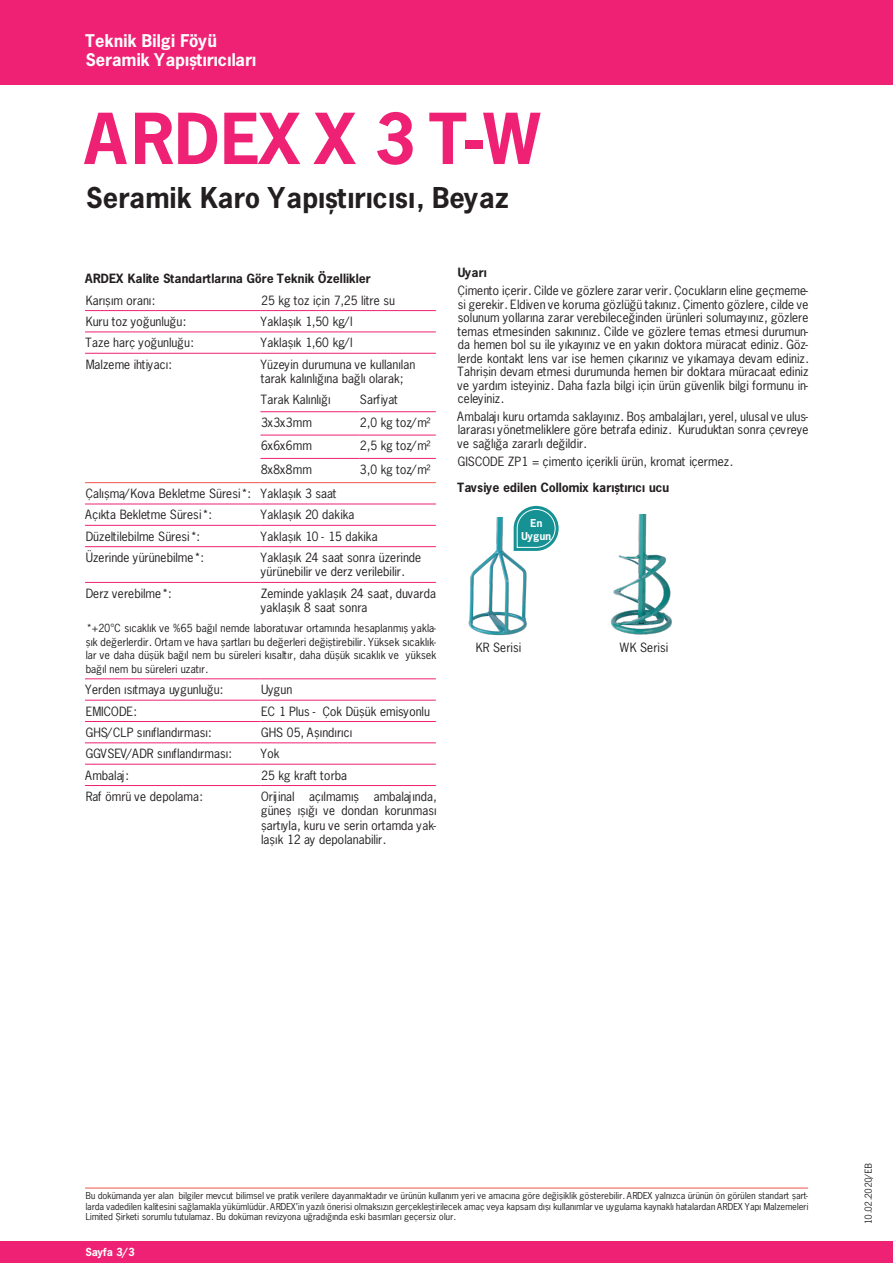
<style>
.page{position:relative;width:893px;height:1263px;background:#fff}
.page>*{position:absolute;margin:0;border:0;box-sizing:border-box;transform-origin:0 0}
.Titel{font:700 66px "News Gothic Std";letter-spacing:.015em;color:#ee2174}
.Untertitel{font:700 27px "News Gothic Std";letter-spacing:.005em;color:#231f20}
.t1{font:700 16.5px/19.5px "News Gothic Std";color:#fff}
.Subheads{font:12px/13.5px "News Gothic Std";color:#231f20}
.Subheads-2{font:700 12px "News Gothic Std";color:#231f20}
.t2{font:10.5px/13.5px "News Gothic Std";color:#231f20;text-align:justify}
.t3{font:700 10.5px "News Gothic Std";color:#fff}
.t4{font:700 10.2px "News Gothic Std";color:#fff}
.Norm{font:9px/10.5px "News Gothic Std";color:#231f20;text-align:justify}
</style>
<div class="page">
<div style="left:0;top:0;width:893px;height:85px;background:#ee2174"></div>
<div style="left:0;top:1242px;width:893px;height:21px;background:#ee2174"></div>
<hr style="left:85px;top:1188px;width:723px;height:1px;background:#f05248">
<hr style="left:85px;top:482px;width:175px;height:1px;background:#f05248">
<hr style="left:260px;top:482px;width:176px;height:1px;background:#f05248">
<hr style="left:85px;top:310px;width:175px;height:1px;background:#ee2174">
<hr style="left:260px;top:310px;width:176px;height:1px;background:#ee2174">
<hr style="left:85px;top:332px;width:175px;height:1px;background:#ee2174">
<hr style="left:260px;top:332px;width:176px;height:1px;background:#ee2174">
<hr style="left:85px;top:353px;width:175px;height:1px;background:#ee2174">
<hr style="left:260px;top:353px;width:176px;height:1px;background:#ee2174">
<hr style="left:85px;top:504px;width:175px;height:1px;background:#ee2174">
<hr style="left:260px;top:504px;width:176px;height:1px;background:#ee2174">
<hr style="left:85px;top:546px;width:175px;height:1px;background:#ee2174">
<hr style="left:260px;top:546px;width:176px;height:1px;background:#ee2174">
<hr style="left:85px;top:582px;width:175px;height:1px;background:#ee2174">
<hr style="left:260px;top:582px;width:176px;height:1px;background:#ee2174">
<hr style="left:85px;top:678px;width:175px;height:1px;background:#ee2174">
<hr style="left:260px;top:678px;width:176px;height:1px;background:#ee2174">
<hr style="left:85px;top:700px;width:175px;height:1px;background:#ee2174">
<hr style="left:260px;top:700px;width:176px;height:1px;background:#ee2174">
<hr style="left:85px;top:721px;width:175px;height:1px;background:#ee2174">
<hr style="left:260px;top:721px;width:176px;height:1px;background:#ee2174">
<hr style="left:85px;top:742px;width:175px;height:1px;background:#ee2174">
<hr style="left:260px;top:742px;width:176px;height:1px;background:#ee2174">
<hr style="left:85px;top:764px;width:175px;height:1px;background:#ee2174">
<hr style="left:260px;top:764px;width:176px;height:1px;background:#ee2174">
<hr style="left:85px;top:785px;width:175px;height:1px;background:#ee2174">
<hr style="left:260px;top:785px;width:176px;height:1px;background:#ee2174">
<hr style="left:85px;top:525px;width:175px;height:1px;background:#ee2174">
<hr style="left:260px;top:525px;width:176px;height:1px;background:#ee2174">
<hr style="left:260px;top:411px;width:99px;height:1px;background:#ee2174">
<hr style="left:359px;top:411px;width:77px;height:1px;background:#ee2174">
<hr style="left:260px;top:435px;width:99px;height:1px;background:#ee2174">
<hr style="left:359px;top:435px;width:77px;height:1px;background:#ee2174">
<hr style="left:260px;top:458px;width:99px;height:1px;background:#ee2174">
<hr style="left:359px;top:458px;width:77px;height:1px;background:#ee2174">
<img style="left:468px;top:517px;width:59px;height:119px">
<img style="left:610px;top:515px;width:62px;height:120px">
<svg style="left:514px;top:506px;width:45px;height:45px;background:#4baaac"></svg>
<h3 class="t1" style="left:85px;top:31px;width:172px">Teknik Bilgi Föyü<br>Seramik Yapıştırıcıları</h3>
<p class="Titel" style="left:85px;top:95px;width:457px">ARDEX X 3 T-W</p>
<p class="Untertitel" style="left:85px;top:180px;width:424px">Seramik Karo Yapıştırıcısı, Beyaz</p>
<p class="Subheads-2" style="left:85px;top:271px;width:287px">ARDEX Kalite Standartlarına Göre Teknik Özellikler</p>
<p class="Subheads" style="left:85px;top:293px;width:71px">Karışım oranı:</p>
<p class="Subheads" style="left:260px;top:293px;width:135px">25 kg toz için 7,25 litre su</p>
<p class="Subheads" style="left:85px;top:315px;width:102px">Kuru toz yoğunluğu:</p>
<p class="Subheads" style="left:260px;top:315px;width:93px">Yaklaşık 1,50 kg/l</p>
<p class="Subheads" style="left:85px;top:336px;width:109px">Taze harç yoğunluğu:</p>
<p class="Subheads" style="left:260px;top:336px;width:93px">Yaklaşık 1,60 kg/l</p>
<p class="Subheads" style="left:85px;top:357px;width:87px">Malzeme ihtiyacı:</p>
<p class="Subheads" style="left:260px;top:357px;width:156px;line-height:14.4px">Yüzeyin durumuna ve kullanılan tarak kalınlığına bağlı olarak;</p>
<p class="Subheads" style="left:260px;top:393px;width:71px">Tarak Kalınlığı</p>
<p class="Subheads" style="left:359px;top:393px;width:40px">Sarfiyat</p>
<p class="Subheads" style="left:260px;top:416px;width:52px">3x3x3mm</p>
<p class="Subheads" style="left:359px;top:416px;width:73px">2,0 kg toz/m²</p>
<p class="Subheads" style="left:260px;top:439px;width:52px">6x6x6mm</p>
<p class="Subheads" style="left:359px;top:439px;width:73px">2,5 kg toz/m²</p>
<p class="Subheads" style="left:260px;top:462px;width:52px">8x8x8mm</p>
<p class="Subheads" style="left:359px;top:462px;width:73px">3,0 kg toz/m²</p>
<p class="Subheads" style="left:85px;top:487px;width:166px">Çalışma/Kova Bekletme Süresi*:</p>
<p class="Subheads" style="left:260px;top:487px;width:77px">Yaklaşık 3 saat</p>
<p class="Subheads" style="left:85px;top:508px;width:127px">Açıkta Bekletme Süresi*:</p>
<p class="Subheads" style="left:260px;top:508px;width:95px">Yaklaşık 20 dakika</p>
<p class="Subheads" style="left:85px;top:529px;width:116px">Düzeltilebilme Süresi*:</p>
<p class="Subheads" style="left:260px;top:529px;width:118px">Yaklaşık 10 - 15 dakika</p>
<p class="Subheads" style="left:85px;top:551px;width:119px">Üzerinde yürünebilme*:</p>
<p class="Subheads" style="left:260px;top:550px;width:162px;line-height:14.4px">Yaklaşık 24 saat sonra üzerinde yürünebilir ve derz verilebilir.</p>
<p class="Subheads" style="left:85px;top:586px;width:87px">Derz verebilme*:</p>
<p class="Subheads" style="left:260px;top:586px;width:176px;line-height:14.4px">Zeminde yaklaşık 24 saat, duvarda yaklaşık 8 saat sonra</p>
<p class="t2" style="left:85px;top:621px;width:352px">*+20°C sıcaklık ve %65 bağıl nemde laboratuvar ortamında hesaplanmış yakla&shy;şık değerlerdir. Ortam ve hava şartları bu değerleri değiştirebilir. Yüksek sıcaklık&shy;lar ve daha düşük bağıl nem bu süreleri kısaltır, daha düşük sıcaklık ve yüksek bağıl nem bu süreleri uzatır.</p>
<p class="Subheads" style="left:85px;top:683px;width:139px">Yerden ısıtmaya uygunluğu:</p>
<p class="Subheads" style="left:260px;top:683px;width:33px">Uygun</p>
<p class="Subheads" style="left:85px;top:704px;width:53px">EMICODE:</p>
<p class="Subheads" style="left:260px;top:704px;width:170px">EC 1 Plus - Çok Düşük emisyonlu</p>
<p class="Subheads" style="left:85px;top:725px;width:127px">GHS/CLP sınıflandırması:</p>
<p class="Subheads" style="left:260px;top:725px;width:93px">GHS 05, Aşındırıcı</p>
<p class="Subheads" style="left:85px;top:747px;width:147px">GGVSEV/ADR sınıflandırması:</p>
<p class="Subheads" style="left:260px;top:747px;width:20px">Yok</p>
<p class="Subheads" style="left:85px;top:768px;width:44px">Ambalaj:</p>
<p class="Subheads" style="left:260px;top:768px;width:88px">25 kg kraft torba</p>
<p class="Subheads" style="left:85px;top:789px;width:118px">Raf ömrü ve depolama:</p>
<p class="Subheads" style="left:260px;top:789px;width:177px;line-height:14.4px;text-align:justify">Orijinal açılmamış ambalajında, güneş ışığı ve dondan korunması şartıyla, kuru ve serin ortamda yak&shy;laşık 12 ay depolanabilir.</p>
<p class="Subheads-2" style="left:457px;top:265px;width:31px">Uyarı</p>
<p class="Subheads" style="left:457px;top:284px;width:352px;text-align:justify">Çimento içerir. Cilde ve gözlere zarar verir. Çocukların eline geçmeme&shy;si gerekir. Eldiven ve koruma gözlüğü takınız. Çimento gözlere, cilde ve solunum yollarına zarar verebileceğinden ürünleri solumayınız, gözlere temas etmesinden sakınınız. Cilde ve gözlere temas etmesi durumun&shy;da hemen bol su ile yıkayınız ve en yakın doktora müracat ediniz. Göz&shy;lerde kontakt lens var ise hemen çıkarınız ve yıkamaya devam ediniz.<br>Tahrişin devam etmesi durumunda hemen bir doktara müracaat ediniz ve yardım isteyiniz. Daha fazla bilgi için ürün güvenlik bilgi formunu in&shy;celeyiniz.</p>
<p class="Subheads" style="left:457px;top:409px;width:352px;text-align:justify">Ambalajı kuru ortamda saklayınız. Boş ambalajları, yerel, ulusal ve ulus&shy;lararası yönetmeliklere göre betrafa ediniz. Kuruduktan sonra çevreye ve sağlığa zararlı değildir.</p>
<p class="Subheads" style="left:457px;top:454px;width:277px">GISCODE ZP1 = çimento içerikli ürün, kromat içermez.</p>
<p class="Subheads-2" style="left:457px;top:480px;width:213px">Tavsiye edilen Collomix karıştırıcı ucu</p>
<p class="t4" style="left:530px;top:517px;width:13px">En</p>
<p class="t4" style="left:521px;top:529px;width:31px">Uygun</p>
<p class="Subheads" style="left:475px;top:640px;width:47px">KR Serisi</p>
<p class="Subheads" style="left:620px;top:640px;width:49px">WK Serisi</p>
<p class="Norm" style="left:85px;top:1191px;width:724px">Bu dokümanda yer alan bilgiler mevcut bilimsel ve pratik verilere dayanmaktadır ve ürünün kullanım yeri ve amacına göre değişiklik gösterebilir. ARDEX yalnızca ürünün ön görülen standart şart&shy;larda vadedilen kalitesini sağlamakla yükümlüdür. ARDEX’in yazılı önerisi olmaksızın gerçekleştirilecek amaç veya kapsam dışı kullanımlar ve uygulama kaynaklı hatalardan ARDEX Yapı Malzemeleri Limited Şirketi sorumlu tutulamaz. Bu doküman revizyona uğradığında eski basımları geçersiz olur.</p>
<p class="t3" style="left:85px;top:1245px;width:51px">Sayfa 3/3</p>
<p class="Norm" style="left:863px;top:1225px;width:63px;rotate:-90deg">10.02.2020/EB</p>
</div>
